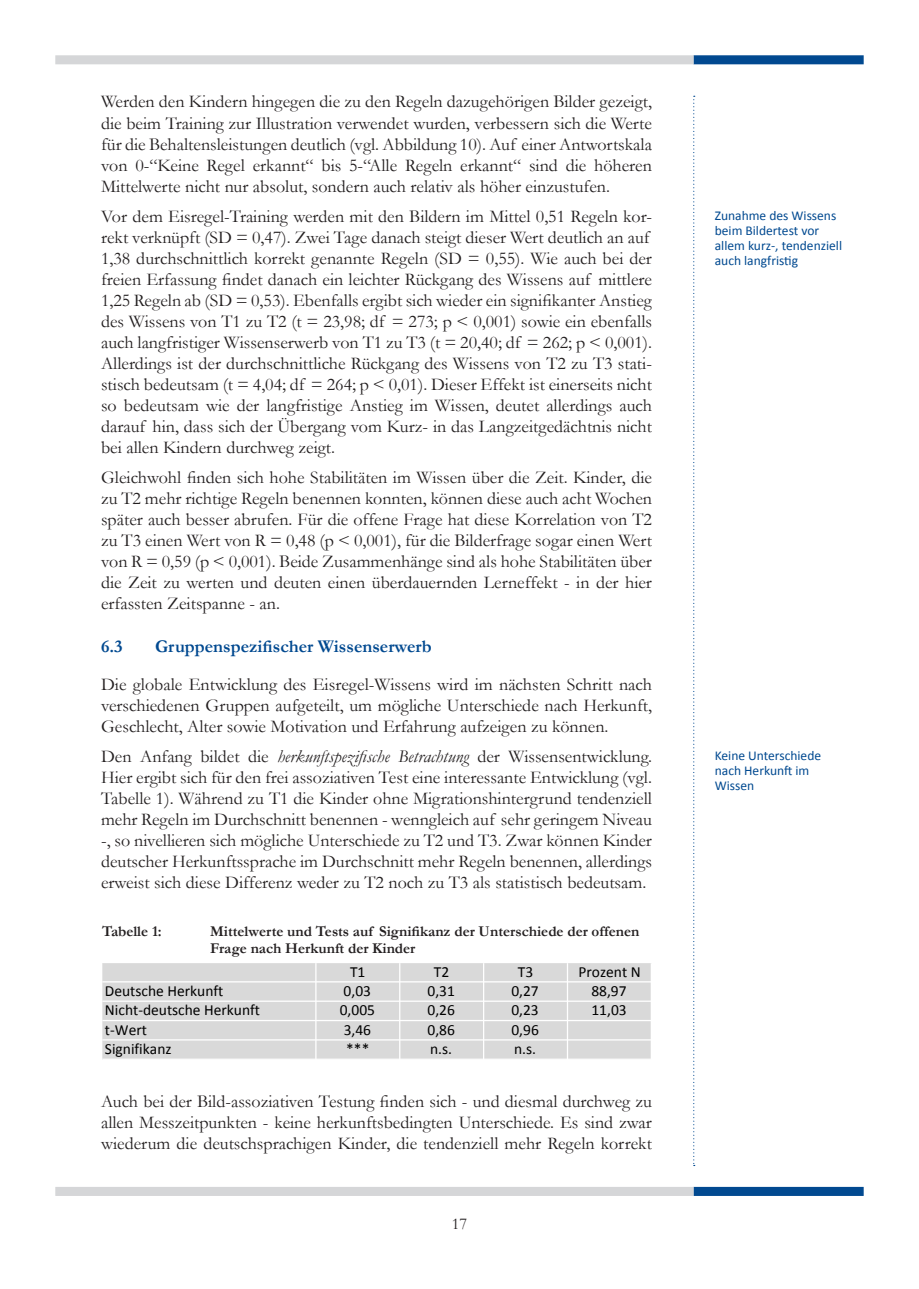
<style>
.page{position:relative;width:919px;height:1289px;background:#fff}
.page>*{position:absolute;margin:0;border:0;box-sizing:border-box;transform-origin:0 0}
.t1{font:18px/21px "Garamond";color:#231f20;text-align:justify}
.t2{font:700 18px "Garamond";color:#014990}
.t3{font:16.5px "Garamond";color:#231f20}
.t4{font:15.45px "Calibri";color:#000}
.t5{font:700 15px/16.5px "Garamond";color:#231f20}
.t6{font:13.5px/15px "Calibri";color:#014990}
.s1{font-style:italic}
</style>
<div class="page">
<div style="left:693px;top:1186px;width:170px;height:9px;background:#014990;border:2px solid #014990"></div>
<svg style="left:693px;top:96px;width:1px;height:1068px"></svg>
<div style="left:55px;top:1186px;width:638px;height:9px;background:#d5d6d8;border:2px solid #d5d6d8"></div>
<div style="left:693px;top:55px;width:170px;height:9px;background:#014990;border:2px solid #014990"></div>
<div style="left:55px;top:55px;width:638px;height:9px;background:#d5d6d8;border:2px solid #d5d6d8"></div>
<div style="left:102px;top:963px;width:550px;height:96px;background:#d9d9d9"></div>
<hr style="left:315px;top:963px;width:1px;height:96px;background:#fff">
<hr style="left:399px;top:963px;width:1px;height:96px;background:#fff">
<hr style="left:483px;top:963px;width:1px;height:96px;background:#fff">
<hr style="left:567px;top:963px;width:1px;height:96px;background:#fff">
<hr style="left:650px;top:963px;width:2px;height:96px;background:#fff">
<hr style="left:102px;top:981px;width:550px;height:1px;background:#fff">
<hr style="left:102px;top:1000px;width:550px;height:1px;background:#fff">
<hr style="left:102px;top:1019px;width:550px;height:2px;background:#fff">
<hr style="left:102px;top:1039px;width:550px;height:1px;background:#fff">
<hr style="left:102px;top:1058px;width:550px;height:1px;background:#fff">
<p class="t1" style="left:101px;top:91px;width:552px">Werden den Kindern hingegen die zu den Regeln dazugehörigen Bilder gezeigt, die beim Training zur Illustration verwendet wurden, verbessern sich die Werte für die Behaltensleistungen deutlich (vgl. Abbildung 10). Auf einer Antwortskala von 0-“Keine Regel erkannt“ bis 5-“Alle Regeln erkannt“ sind die höheren Mittelwerte nicht nur absolut, sondern auch relativ als höher einzustufen.</p>
<p class="t1" style="left:101px;top:205px;width:552px;text-align:left">Vor dem Eisregel-Training werden mit den Bildern im Mittel 0,51 Regeln kor&shy;rekt verknüpft (SD = 0,47). Zwei Tage danach steigt dieser Wert deutlich an auf 1,38 durchschnittlich korrekt genannte Regeln (SD = 0,55). Wie auch bei der freien Erfassung findet danach ein leichter Rückgang des Wissens auf mittlere 1,25 Regeln ab (SD = 0,53). Ebenfalls ergibt sich wieder ein signifikanter Anstieg des Wissens von T1 zu T2 (t = 23,98; df = 273; p &lt; 0,001) sowie ein ebenfalls auch langfristiger Wissenserwerb von T1 zu T3 (t = 20,40; df = 262; p &lt; 0,001).<br>Allerdings ist der durchschnittliche Rückgang des Wissens von T2 zu T3 stati&shy;stisch bedeutsam (t = 4,04; df = 264; p &lt; 0,01). Dieser Effekt ist einerseits nicht so bedeutsam wie der langfristige Anstieg im Wissen, deutet allerdings auch darauf hin, dass sich der Übergang vom Kurz- in das Langzeitgedächtnis nicht bei allen Kindern durchweg zeigt.</p>
<p class="t1" style="left:101px;top:466px;width:552px">Gleichwohl finden sich hohe Stabilitäten im Wissen über die Zeit. Kinder, die zu T2 mehr richtige Regeln benennen konnten, können diese auch acht Wochen später auch besser abrufen. Für die offene Frage hat diese Korrelation von T2 zu T3 einen Wert von R = 0,48 (p &lt; 0,001), für die Bilderfrage sogar einen Wert von R = 0,59 (p &lt; 0,001). Beide Zusammenhänge sind als hohe Stabilitäten über die Zeit zu werten und deuten einen überdauernden Lerneffekt - in der hier erfassten Zeitspanne - an.</p>
<p class="t2" style="left:101px;top:635px;width:23px">6.3</p>
<p class="t2" style="left:155px;top:635px;width:278px">Gruppenspezifischer Wissenserwerb</p>
<p class="t1" style="left:101px;top:673px;width:552px">Die globale Entwicklung des Eisregel-Wissens wird im nächsten Schritt nach verschiedenen Gruppen aufgeteilt, um mögliche Unterschiede nach Herkunft, Geschlecht, Alter sowie Motivation und Erfahrung aufzeigen zu können.</p>
<p class="t1" style="left:101px;top:745px;width:552px">Den Anfang bildet die <span class="s1">herkunftspezifische Betrachtung</span> der Wissensentwicklung.<br>Hier ergibt sich für den frei assoziativen Test eine interessante Entwicklung (vgl.<br>Tabelle 1). Während zu T1 die Kinder ohne Migrationshintergrund tendenziell mehr Regeln im Durchschnitt benennen - wenngleich auf sehr geringem Niveau -, so nivellieren sich mögliche Unterschiede zu T2 und T3. Zwar können Kinder deutscher Herkunftssprache im Durchschnitt mehr Regeln benennen, allerdings erweist sich diese Differenz weder zu T2 noch zu T3 als statistisch bedeutsam.</p>
<p class="t5" style="left:102px;top:923px;width:61px">Tabelle 1:</p>
<p class="t5" style="left:210px;top:923px;width:431px">Mittelwerte und Tests auf Signifikanz der Unterschiede der offenen<br>Frage nach Herkunft der Kinder</p>
<p class="t4" style="left:350px;top:961px;width:17px">!"</p>
<p class="t4" style="left:434px;top:961px;width:17px">!#</p>
<p class="t4" style="left:518px;top:961px;width:17px">!$</p>
<p class="t4" style="left:578px;top:961px;width:64px">%&amp;'()*+,-</p>
<p class="t4" style="left:105px;top:981px;width:120px">.)/+012),3)&amp;4/*5+</p>
<p class="t4" style="left:343px;top:981px;width:29px">676$</p>
<p class="t4" style="left:427px;top:981px;width:29px">67$"</p>
<p class="t4" style="left:511px;top:981px;width:29px">67#8</p>
<p class="t4" style="left:591px;top:981px;width:37px">997:8</p>
<p class="t4" style="left:105px;top:1000px;width:157px">-;12+&lt;=)/+012),3)&amp;4/*5+</p>
<p class="t4" style="left:340px;top:1000px;width:37px">6766&gt;</p>
<p class="t4" style="left:427px;top:1000px;width:29px">67#?</p>
<p class="t4" style="left:511px;top:1000px;width:29px">67#$</p>
<p class="t4" style="left:591px;top:1000px;width:37px">""76$</p>
<p class="t4" style="left:105px;top:1019px;width:43px">+&lt;@)&amp;+</p>
<p class="t4" style="left:343px;top:1019px;width:29px">$7A?</p>
<p class="t4" style="left:427px;top:1019px;width:29px">679?</p>
<p class="t4" style="left:511px;top:1019px;width:29px">67:?</p>
<p class="t4" style="left:105px;top:1039px;width:68px">B;C*;5;4D*(</p>
<p class="t4" style="left:346px;top:1039px;width:25px">EEE</p>
<p class="t4" style="left:430px;top:1039px;width:23px">*F0F</p>
<p class="t4" style="left:514px;top:1039px;width:23px">*F0F</p>
<p class="t1" style="left:101px;top:1090px;width:552px">Auch bei der Bild-assoziativen Testung finden sich - und diesmal durchweg zu allen Messzeitpunkten - keine herkunftsbedingten Unterschiede. Es sind zwar wiederum die deutschsprachigen Kinder, die tendenziell mehr Regeln korrekt</p>
<p class="t3" style="left:451px;top:1214px;width:17px">17</p>
<p class="t6" style="left:714px;top:208px;width:129px">Zunahme des Wissens beim Bildertest vor allem kurz-, tendenziell auch langfristig</p>
<p class="t6" style="left:714px;top:748px;width:108px">Keine Unterschiede nach Herkunft im<br>Wissen</p>
</div>
